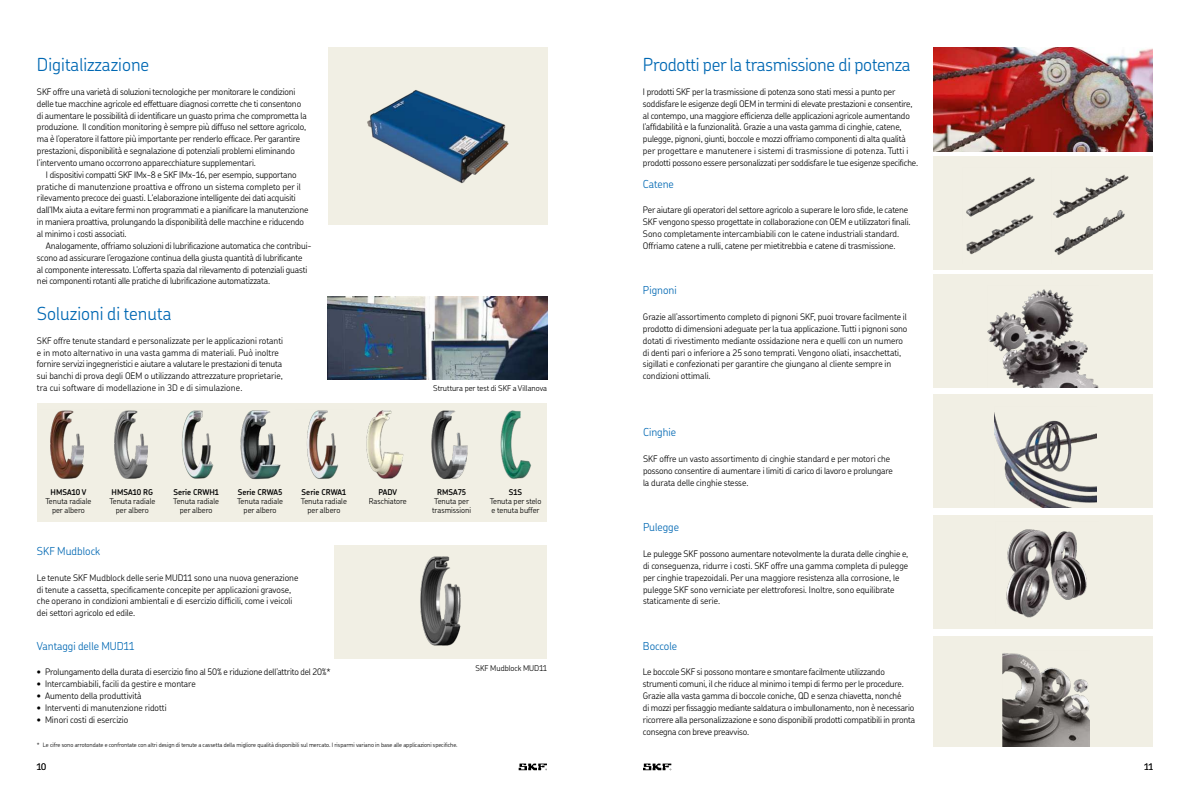
<style>
.page{position:relative;width:1190px;height:794px;background:#fff}
.page>*{position:absolute;margin:0;border:0;box-sizing:border-box;transform-origin:0 0}
.t1{font:300 18px "SKF Chevin OT";letter-spacing:-.015em;color:#0068b3}
.t2{font:300 11px "SKF Chevin OT";color:#0068b3}
.t3{font:300 9px/11.9px "SKF Chevin OT";letter-spacing:-.015em;color:#000}
.t4{font:300 8px/8.7px "SKF Chevin OT";color:#000;text-align:center}
.t5{font:600 8px "SKF Chevin OT";color:#000}
.t6{font:300 6px "SKF Chevin OT";color:#000}
</style>
<div class="page">
<div style="left:328px;top:47px;width:219px;height:178px;background:#f1efe4"></div>
<img style="left:367px;top:90px;width:142px;height:94px">
<div style="left:37px;top:403px;width:510px;height:118px;background:#f1efe4"></div>
<img style="left:307px;top:410px;width:31px;height:69px">
<img style="left:366px;top:410px;width:38px;height:69px">
<img style="left:431px;top:410px;width:37px;height:70px">
<img style="left:500px;top:410px;width:31px;height:69px">
<img style="left:181px;top:410px;width:33px;height:69px">
<img style="left:114px;top:410px;width:34px;height:69px">
<img style="left:50px;top:410px;width:34px;height:69px">
<img style="left:240px;top:410px;width:41px;height:70px">
<div style="left:335px;top:545px;width:212px;height:113px;background:#f1efe4"></div>
<img style="left:420px;top:556px;width:41px;height:90px">
<div style="left:934px;top:275px;width:219px;height:113px;background:#f1efe4"></div>
<div style="left:934px;top:394px;width:219px;height:113px;background:#f1efe4"></div>
<div style="left:934px;top:636px;width:219px;height:111px;background:#f1efe4"></div>
<img style="left:934px;top:47px;width:219px;height:104px">
<div style="left:934px;top:156px;width:219px;height:114px;background:#f1efe4"></div>
<img style="left:1058px;top:174px;width:71px;height:36px">
<img style="left:967px;top:177px;width:68px;height:33px">
<img style="left:1053px;top:210px;width:72px;height:45px">
<img style="left:966px;top:210px;width:68px;height:45px">
<img style="left:1002px;top:653px;width:87px;height:94px">
<img style="left:988px;top:289px;width:111px;height:99px">
<img style="left:995px;top:416px;width:102px;height:91px">
<div style="left:934px;top:515px;width:219px;height:113px;background:#f1efe4"></div>
<img style="left:1006px;top:529px;width:81px;height:89px">
<img style="left:328px;top:296px;width:219px;height:83px">
<svg style="left:519px;top:764px;width:28px;height:6px"></svg>
<svg style="left:643px;top:764px;width:28px;height:6px"></svg>
<h1 class="t1" style="left:37px;top:56px;width:114px">Digitalizzazione</h1>
<p class="t3" style="left:37px;top:86px;width:271px">SKF offre una varietà di soluzioni tecnologiche per monitorare le condizioni delle tue macchine agricole ed effettuare diagnosi corrette che ti consentono di aumentare le possibilità di identificare un guasto prima che comprometta la produzione. Il condition monitoring è sempre più diffuso nel settore agricolo, ma è l’operatore il fattore più importante per renderlo efficace. Per garantire prestazioni, disponibilità e segnalazione di potenziali problemi eliminando l’intervento umano occorrono apparecchiature supplementari.</p>
<p class="t3" style="left:37px;top:169px;width:273px;text-indent:9px">I dispositivi compatti SKF IMx-8 e SKF IMx-16, per esempio, supportano pratiche di manutenzione proattiva e offrono un sistema completo per il rilevamento precoce dei guasti. L'elaborazione intelligente dei dati acquisiti dall'IMx aiuta a evitare fermi non programmati e a pianificare la manutenzione in maniera proattiva, prolungando la disponibilità delle macchine e riducendo al minimo i costi associati.</p>
<p class="t3" style="left:37px;top:240px;width:276px;text-indent:9px">Analogamente, offriamo soluzioni di lubrificazione automatica che contribui&shy;scono ad assicurare l’erogazione continua della giusta quantità di lubrificante<br>al componente interessato. L’offerta spazia dal rilevamento di potenziali guasti nei componenti rotanti alle pratiche di lubrificazione automatizzata.</p>
<h1 class="t1" style="left:37px;top:305px;width:136px">Soluzioni di tenuta</h1>
<p class="t3" style="left:37px;top:335px;width:248px">SKF offre tenute standard e personalizzate per le applicazioni rotanti e in moto alternativo in una vasta gamma di materiali. Può inoltre fornire servizi ingegneristici e aiutare a valutare le prestazioni di tenuta sui banchi di prova degli OEM o utilizzando attrezzature proprietarie, tra cui software di modellazione in 3D e di simulazione.</p>
<p class="t4" style="left:433px;top:384px;width:115px">Struttura per test di SKF a Villanova</p>
<p class="t5" style="left:51px;top:489px;width:37px">HMSA10 V</p>
<p class="t4" style="left:46px;top:497px;width:47px">Tenuta radiale per albero</p>
<p class="t5" style="left:112px;top:489px;width:43px">HMSA10 RG</p>
<p class="t4" style="left:109px;top:497px;width:47px">Tenuta radiale per albero</p>
<p class="t5" style="left:173px;top:489px;width:47px">Serie CRWH1</p>
<p class="t4" style="left:173px;top:497px;width:47px">Tenuta radiale per albero</p>
<p class="t5" style="left:238px;top:489px;width:46px">Serie CRWA5</p>
<p class="t4" style="left:237px;top:497px;width:47px">Tenuta radiale per albero</p>
<p class="t5" style="left:302px;top:489px;width:46px">Serie CRWA1</p>
<p class="t4" style="left:301px;top:497px;width:47px">Tenuta radiale per albero</p>
<p class="t5" style="left:378px;top:489px;width:20px">PADV</p>
<p class="t4" style="left:369px;top:497px;width:39px">Raschiatore</p>
<p class="t5" style="left:437px;top:489px;width:30px">RMSA75</p>
<p class="t4" style="left:432px;top:497px;width:41px;text-align:left">Tenuta per trasmissioni</p>
<p class="t5" style="left:509px;top:489px;width:15px">S1S</p>
<p class="t4" style="left:490px;top:497px;width:53px;text-align:left">Tenuta per stelo e tenuta buffer</p>
<p class="t2" style="left:37px;top:546px;width:65px">SKF Mudblock</p>
<p class="t3" style="left:37px;top:572px;width:263px">Le tenute SKF Mudblock delle serie MUD11 sono una nuova generazione di tenute a cassetta, specificamente concepite per applicazioni gravose, che operano in condizioni ambientali e di esercizio difficili, come i veicoli dei settori agricolo ed edile.</p>
<p class="t2" style="left:37px;top:641px;width:99px">Vantaggi delle MUD11</p>
<p class="t3" style="left:37px;top:667px;width:295px">• Prolungamento della durata di esercizio fino al 50% e riduzione dell’attrito del 20%*</p>
<p class="t3" style="left:37px;top:678px;width:160px">• Intercambiabili, facili da gestire e montare</p>
<p class="t3" style="left:37px;top:690px;width:106px">• Aumento della produttività</p>
<p class="t3" style="left:37px;top:702px;width:131px">• Interventi di manutenzione ridotti</p>
<p class="t3" style="left:37px;top:714px;width:93px">• Minori costi di esercizio</p>
<p class="t4" style="left:476px;top:664px;width:73px">SKF Mudblock MUD11</p>
<p class="t6" style="left:37px;top:742px;width:422px">* Le cifre sono arrotondate e confrontate con altri design di tenute a cassetta della migliore qualità disponibili sul mercato. I risparmi variano in base alle applicazioni specifiche.</p>
<h1 class="t1" style="left:643px;top:56px;width:269px">Prodotti per la trasmissione di potenza</h1>
<p class="t3" style="left:643px;top:86px;width:277px">I prodotti SKF per la trasmissione di potenza sono stati messi a punto per soddisfare le esigenze degli OEM in termini di elevate prestazioni e consentire, al contempo, una maggiore efficienza delle applicazioni agricole aumentando l’affidabilità e la funzionalità. Grazie a una vasta gamma di cinghie, catene, pulegge, pignoni, giunti, boccole e mozzi offriamo componenti di alta qualità per progettare e manutenere i sistemi di trasmissione di potenza. Tutti i prodotti possono essere personalizzati per soddisfare le tue esigenze specifiche.</p>
<p class="t2" style="left:643px;top:179px;width:32px">Catene</p>
<p class="t3" style="left:643px;top:204px;width:269px">Per aiutare gli operatori del settore agricolo a superare le loro sfide, le catene SKF vengono spesso progettate in collaborazione con OEM e utilizzatori finali.<br>Sono completamente intercambiabili con le catene industriali standard.<br>Offriamo catene a rulli, catene per mietitrebbia e catene di trasmissione.</p>
<p class="t2" style="left:643px;top:285px;width:35px">Pignoni</p>
<p class="t3" style="left:643px;top:311px;width:266px">Grazie all’assortimento completo di pignoni SKF, puoi trovare facilmente il prodotto di dimensioni adeguate per la tua applicazione. Tutti i pignoni sono dotati di rivestimento mediante ossidazione nera e quelli con un numero di denti pari o inferiore a 25 sono temprati. Vengono oliati, insacchettati, sigillati e confezionati per garantire che giungano al cliente sempre in condizioni ottimali.</p>
<p class="t2" style="left:643px;top:427px;width:35px">Cinghie</p>
<p class="t3" style="left:643px;top:453px;width:251px">SKF offre un vasto assortimento di cinghie standard e per motori che possono consentire di aumentare i limiti di carico di lavoro e prolungare la durata delle cinghie stesse.</p>
<p class="t2" style="left:643px;top:522px;width:38px">Pulegge</p>
<p class="t3" style="left:643px;top:548px;width:267px">Le pulegge SKF possono aumentare notevolmente la durata delle cinghie e, di conseguenza, ridurre i costi. SKF offre una gamma completa di pulegge per cinghie trapezoidali. Per una maggiore resistenza alla corrosione, le pulegge SKF sono verniciate per elettroforesi. Inoltre, sono equilibrate staticamente di serie.</p>
<p class="t2" style="left:643px;top:641px;width:36px">Boccole</p>
<p class="t3" style="left:643px;top:667px;width:274px">Le boccole SKF si possono montare e smontare facilmente utilizzando strumenti comuni, il che riduce al minimo i tempi di fermo per le procedure.<br>Grazie alla vasta gamma di boccole coniche, QD e senza chiavetta, nonché<br>di mozzi per fissaggio mediante saldatura o imbullonamento, non è necessario ricorrere alla personalizzazione e sono disponibili prodotti compatibili in pronta consegna con breve preavviso.</p>
<p class="t3" style="left:37px;top:761px;width:11px">10</p>
<p class="t3" style="left:1144px;top:761px;width:10px">11</p>
</div>
